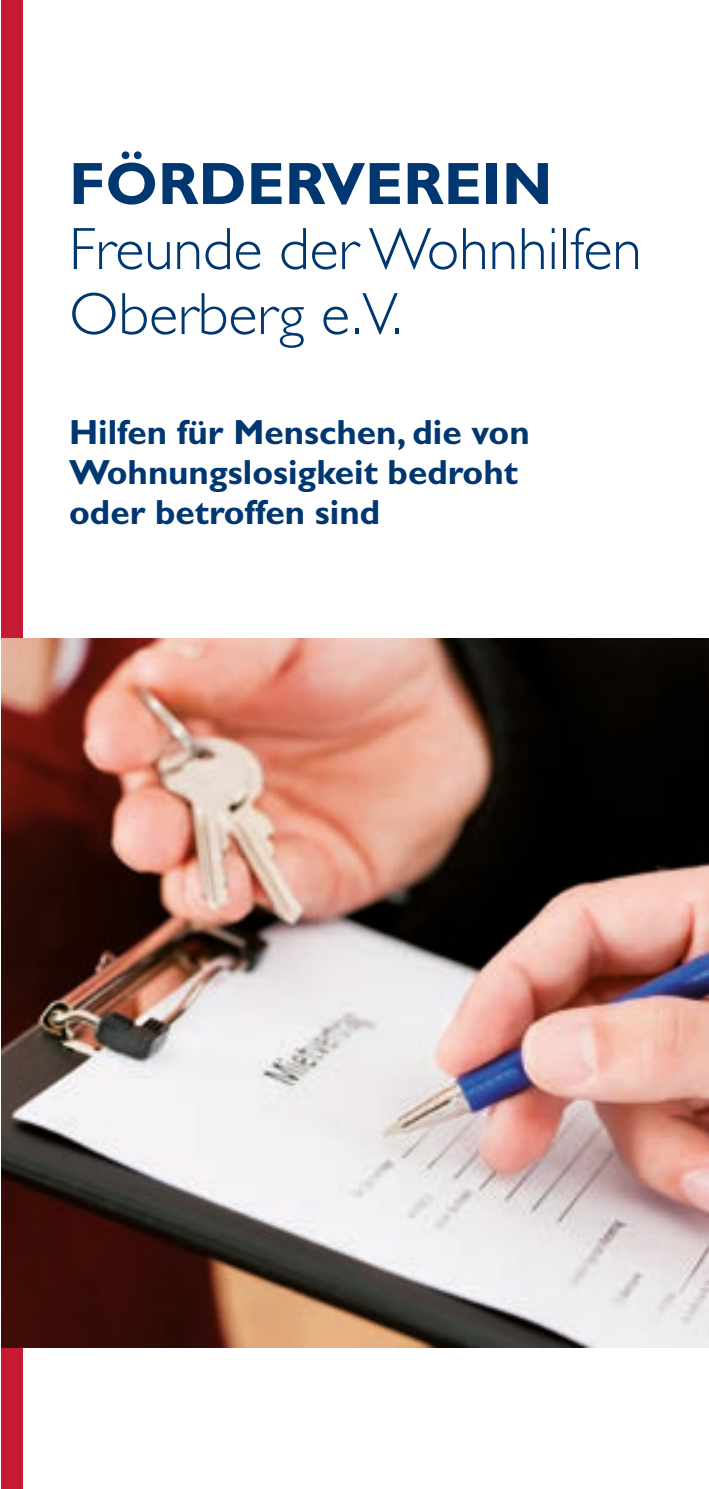
<style>
.page{position:relative;width:709px;height:1489px;background:#fff}
.page>*{position:absolute;margin:0;border:0;box-sizing:border-box;transform-origin:0 0}
.H1_Titel_Headline{font:300 60px/65px "Gill Sans Std";color:#003770}
.H1_Titel_Headline-2{font:700 60px "Gill Sans Std";color:#003770}
.H2_Titel_Subline{font:700 35px "Gill Sans Std";color:#003770}
</style>
<div class="page">
<div style="left:2px;top:0;width:21px;height:1488px;background:#c61a32"></div>
<img style="left:2px;top:638px;width:707px;height:708px">
<p class="H1_Titel_Headline-2" style="left:69px;top:148px;width:485px">FÖRDERVEREIN</p>
<p class="H1_Titel_Headline" style="left:69px;top:217px;width:574px">Freunde der Wohnhilfen<br>Oberberg e.V.</p>
<p class="H2_Titel_Subline" style="left:69px;top:411px;width:462px">Hilfen für Menschen, die von</p>
<p class="H2_Titel_Subline" style="left:69px;top:451px;width:450px">Wohnungslosigkeit bedroht</p>
<p class="H2_Titel_Subline" style="left:69px;top:491px;width:312px">oder betroffen sind</p>
</div>
